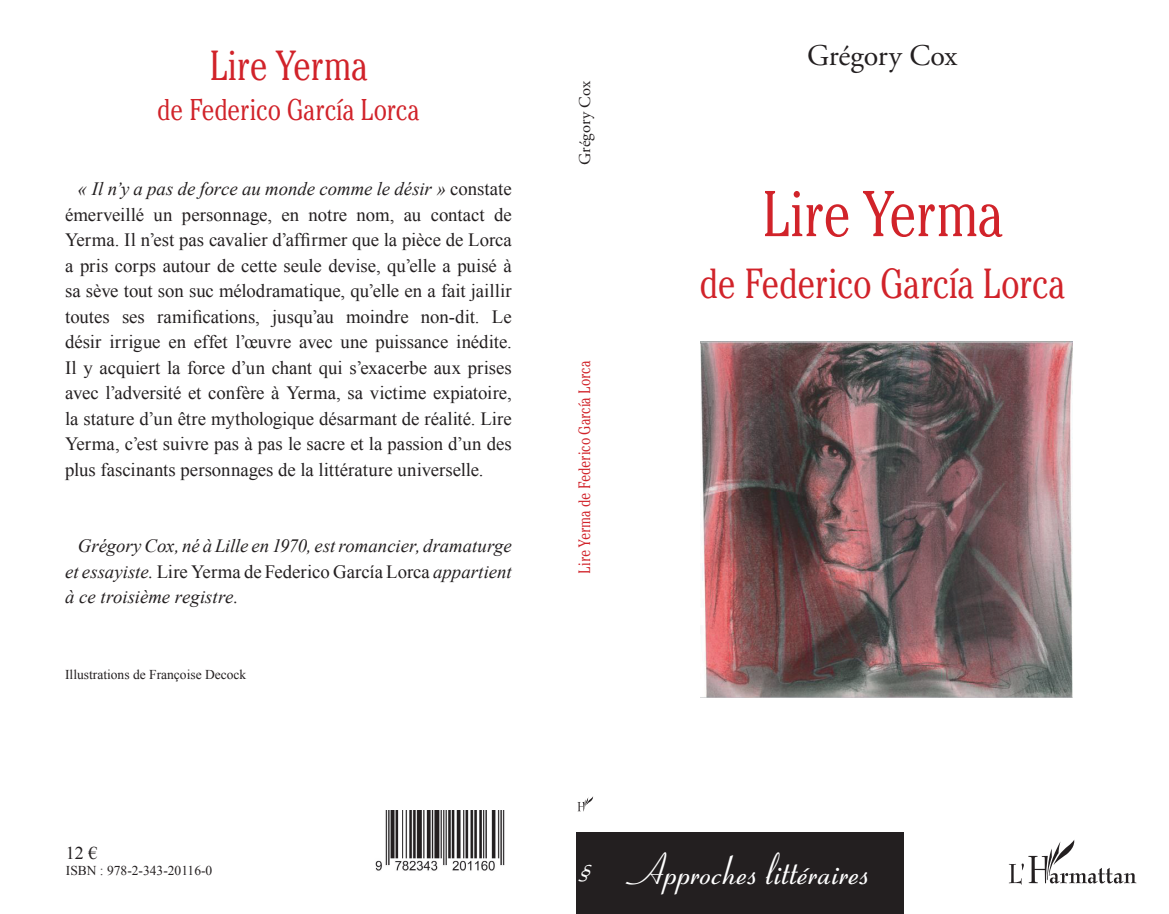
<style>
.page{position:relative;width:1169px;height:914px;background:#fff}
.page>*{position:absolute;margin:0;border:0;box-sizing:border-box;transform-origin:0 0}
.t1{font:300 condensed 64.5px "Cheltenham Std";letter-spacing:-.02em;color:#d1232a}
.t2{font:300 condensed 42px "Cheltenham Std";letter-spacing:-.015em;color:#d1232a}
.t3{font:42px "Cg Coronet";color:#fff}
.t4{font:300 condensed 30px "Cheltenham Std";letter-spacing:-.01em;color:#d1232a}
.t5{font:30px "Adobe Garamond Pro";letter-spacing:-.005em;color:#231f20}
.t6{font:18.75px/25.5px "Times New Roman";letter-spacing:.005em;color:#231f20;text-align:justify}
.t7{font:italic 18.75px/25.5px "Times New Roman";color:#231f20;text-align:justify}
.t8{font:18px "Times New Roman";color:#231f20}
.t9{font:300 condensed 16.5px "Cheltenham Std";letter-spacing:-.005em;color:#d1232a}
.t10{font:16.5px "Adobe Garamond Pro";letter-spacing:-.005em;color:#231f20}
.t11{font:13.5px "Times New Roman";color:#231f20}
.s1{font-style:italic}
.s2{font-style:normal}
.s3{font-size:34.5px}
</style>
<div class="page">
<svg style="left:1008px;top:840px;width:128px;height:44px"></svg>
<div style="left:575px;top:832px;width:328px;height:82px;background:#231f20"></div>
<svg style="left:577px;top:796px;width:16px;height:15px"></svg>
<img style="left:700px;top:341px;width:372px;height:356px">
<img style="left:375px;top:810px;width:130px;height:61px">
<h2 class="t2" style="left:209px;top:41px;width:160px">Lire Yerma</h2>
<h3 class="t4" style="left:157px;top:92px;width:264px">de Federico García Lorca</h3>
<p class="t6" style="left:65px;top:176px;width:448px;text-indent:13px"><span class="s1">« Il n’y a pas de force au monde comme le désir »</span> constate émerveillé un personnage, en notre nom, au contact de Yerma. Il n’est pas cavalier d’affirmer que la pièce de Lorca a pris corps autour de cette seule devise, qu’elle a puisé à sa sève tout son suc mélodramatique, qu’elle en a fait jaillir toutes ses ramifications, jusqu’au moindre non-dit. Le désir irrigue en effet l’œuvre avec une puissance inédite.<br>Il y acquiert la force d’un chant qui s’exacerbe aux prises avec l’adversité et confère à Yerma, sa victime expiatoire, la stature d’un être mythologique désarmant de réalité. Lire Yerma, c’est suivre pas à pas le sacre et la passion d’un des plus fascinants personnages de la littérature universelle.</p>
<p class="t7" style="left:65px;top:532px;width:448px;text-indent:13px">Grégory Cox, né à Lille en 1970, est romancier, dramaturge et essayiste. <span class="s2">Lire Yerma de Federico García Lorca</span> appartient à ce troisième registre.</p>
<p class="t11" style="left:65px;top:665px;width:183px">Illustrations de Françoise Decock</p>
<p class="t8" style="left:66px;top:840px;width:33px">12 €</p>
<p class="t11" style="left:66px;top:861px;width:148px">ISBN : 978-2-343-20116-0</p>
<p class="t10" style="left:575px;top:165px;width:85px;rotate:-90deg">Grégory Cox</p>
<p class="t9" style="left:574px;top:573px;width:214px;rotate:-90deg">Lire Yerma de Federico García Lorca</p>
<h3 class="t5" style="left:807px;top:38px;width:152px">Grégory Cox</h3>
<h1 class="t1" style="left:761px;top:176px;width:243px">Lire Yerma</h1>
<h2 class="t2" style="left:699px;top:259px;width:367px">de Federico García Lorca</h2>
<h2 class="t3" style="left:573px;top:844px;width:291px"><span class="s3">§</span> Approches littéraires</h2>
</div>
